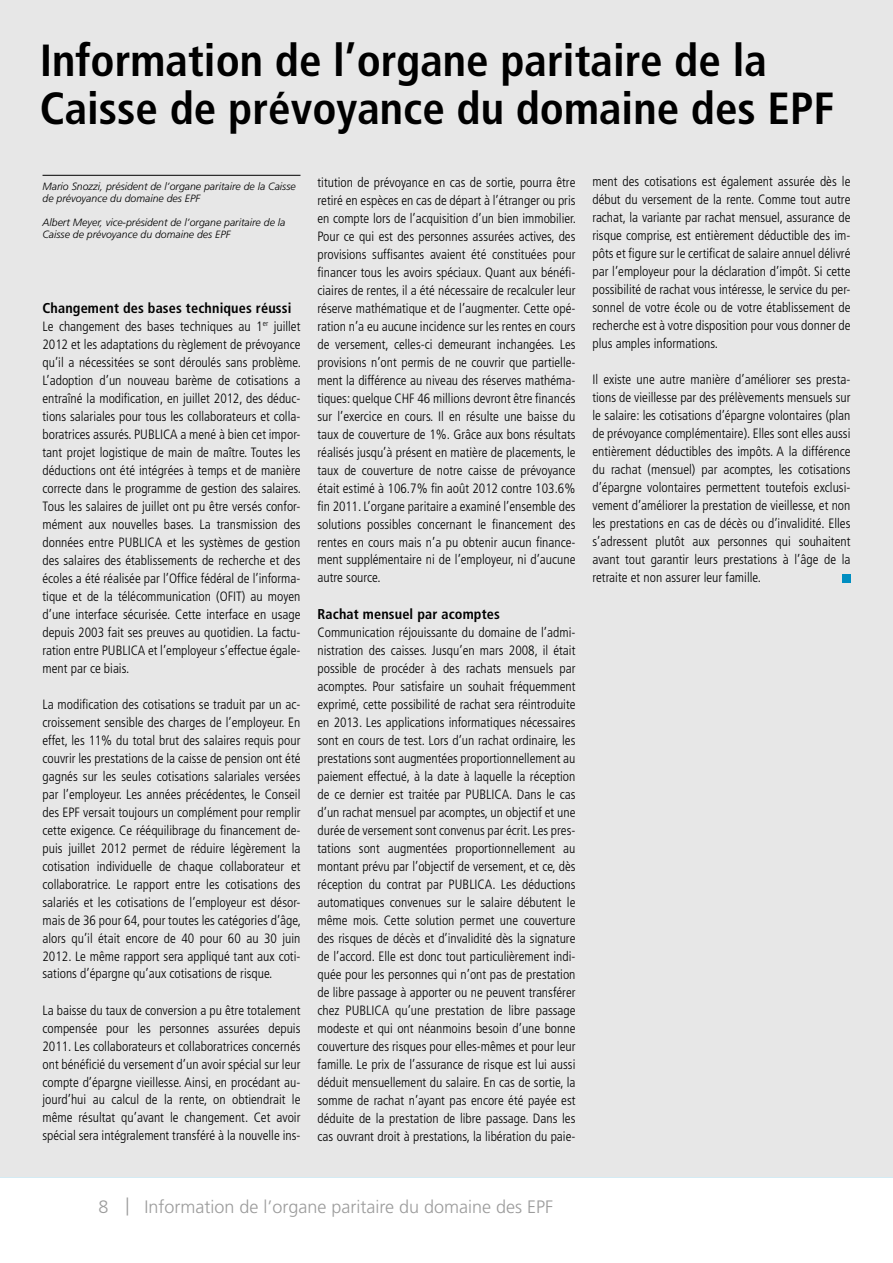
<style>
.page{position:relative;width:893px;height:1263px;background:#fff}
.page>*{position:absolute;margin:0;border:0;box-sizing:border-box;transform-origin:0 0}
.t1{font:700 condensed 45px/48px "Frutiger";color:#000}
.t2{font:300 18px "Frutiger";color:#9c9c9c}
.t3{font:700 condensed 14.25px "Frutiger";letter-spacing:.01em;color:#000}
.t4{font:300 condensed 13.5px/18px "Frutiger";color:#000;text-align:justify}
.t5{font:italic 300 10.5px/12px "Frutiger";color:#000}
</style>
<div class="page">
<hr style="left:0;top:1176px;width:893px;height:1px;background:#008ec1">
<div style="left:0;top:0;width:893px;height:1176px;background:#e7e7e7"></div>
<hr style="left:43px;top:175px;width:257px;height:1px;background:#000">
<div style="left:842px;top:574px;width:8px;height:9px;background:#008ec1"></div>
<h1 class="t1" style="left:40px;top:37px;width:796px">Information de l’organe paritaire de la<br>Caisse de prévoyance du domaine des EPF</h1>
<p class="t5" style="left:43px;top:181px;width:255px">Mario Snozzi, président de l’organe paritaire de la Caisse de prévoyance du domaine des EPF</p>
<p class="t5" style="left:43px;top:217px;width:244px">Albert Meyer, vice-président de l’organe paritaire de la<br>Caisse de prévoyance du domaine des EPF</p>
<p class="t3" style="left:43px;top:299px;width:250px">Changement des bases techniques réussi</p>
<p class="t4" style="left:43px;top:317px;width:260px">Le changement des bases techniques au 1<sup>er</sup> juillet 2012 et les adaptations du règlement de prévoyance qu’il a nécessitées se sont déroulés sans problème.<br>L’adoption d’un nouveau barème de cotisations a entraîné la modification, en juillet 2012, des déduc&shy;tions salariales pour tous les collaborateurs et colla&shy;boratrices assurés. PUBLICA a mené à bien cet impor&shy;tant projet logistique de main de maître. Toutes les déductions ont été intégrées à temps et de manière correcte dans le programme de gestion des salaires.<br>Tous les salaires de juillet ont pu être versés confor&shy;mément aux nouvelles bases. La transmission des données entre PUBLICA et les systèmes de gestion des salaires des établissements de recherche et des écoles a été réalisée par l’Office fédéral de l’informa&shy;tique et de la télécommunication (OFIT) au moyen d’une interface sécurisée. Cette interface en usage depuis 2003 fait ses preuves au quotidien. La factu&shy;ration entre PUBLICA et l’employeur s’effectue égale&shy;ment par ce biais.</p>
<p class="t4" style="left:43px;top:695px;width:260px">La modification des cotisations se traduit par un ac&shy;croissement sensible des charges de l’employeur. En effet, les 11% du total brut des salaires requis pour couvrir les prestations de la caisse de pension ont été gagnés sur les seules cotisations salariales versées par l’employeur. Les années précédentes, le Conseil des EPF versait toujours un complément pour remplir cette exigence. Ce rééquilibrage du financement de&shy;puis juillet 2012 permet de réduire légèrement la cotisation individuelle de chaque collaborateur et collaboratrice. Le rapport entre les cotisations des salariés et les cotisations de l’employeur est désor&shy;mais de 36 pour 64, pour toutes les catégories d’âge, alors qu’il était encore de 40 pour 60 au 30 juin 2012. Le même rapport sera appliqué tant aux coti&shy;sations d’épargne qu’aux cotisations de risque.</p>
<p class="t4" style="left:43px;top:1001px;width:259px">La baisse du taux de conversion a pu être totalement compensée pour les personnes assurées depuis 2011. Les collaborateurs et collaboratrices concernés ont bénéficié du versement d’un avoir spécial sur leur compte d’épargne vieillesse. Ainsi, en procédant au&shy;jourd’hui au calcul de la rente, on obtiendrait le même résultat qu’avant le changement. Cet avoir spécial sera intégralement transféré à la nouvelle ins-</p>
<p class="t4" style="left:317px;top:173px;width:260px">titution de prévoyance en cas de sortie, pourra être retiré en espèces en cas de départ à l’étranger ou pris en compte lors de l’acquisition d’un bien immobilier.<br>Pour ce qui est des personnes assurées actives, des provisions suffisantes avaient été constituées pour financer tous les avoirs spéciaux. Quant aux bénéfi&shy;ciaires de rentes, il a été nécessaire de recalculer leur réserve mathématique et de l’augmenter. Cette opé&shy;ration n’a eu aucune incidence sur les rentes en cours de versement, celles-ci demeurant inchangées. Les provisions n’ont permis de ne couvrir que partielle&shy;ment la différence au niveau des réserves mathéma&shy;tiques: quelque CHF 46 millions devront être financés sur l’exercice en cours. Il en résulte une baisse du taux de couverture de 1%. Grâce aux bons résultats réalisés jusqu’à présent en matière de placements, le taux de couverture de notre caisse de prévoyance était estimé à 106.7% fin août 2012 contre 103.6% fin 2011. L’organe paritaire a examiné l’ensemble des solutions possibles concernant le financement des rentes en cours mais n’a pu obtenir aucun finance&shy;ment supplémentaire ni de l’employeur, ni d’aucune autre source.</p>
<p class="t3" style="left:317px;top:605px;width:184px">Rachat mensuel par acomptes</p>
<p class="t4" style="left:317px;top:623px;width:259px">Communication réjouissante du domaine de l’admi&shy;nistration des caisses. Jusqu’en mars 2008, il était possible de procéder à des rachats mensuels par acomptes. Pour satisfaire un souhait fréquemment exprimé, cette possibilité de rachat sera réintroduite en 2013. Les applications informatiques nécessaires sont en cours de test. Lors d’un rachat ordinaire, les prestations sont augmentées proportionnellement au paiement effectué, à la date à laquelle la réception de ce dernier est traitée par PUBLICA. Dans le cas d’un rachat mensuel par acomptes, un objectif et une durée de versement sont convenus par écrit. Les pres&shy;tations sont augmentées proportionnellement au montant prévu par l’objectif de versement, et ce, dès réception du contrat par PUBLICA. Les déductions automatiques convenues sur le salaire débutent le même mois. Cette solution permet une couverture des risques de décès et d’invalidité dès la signature de l’accord. Elle est donc tout particulièrement indi&shy;quée pour les personnes qui n’ont pas de prestation de libre passage à apporter ou ne peuvent transférer chez PUBLICA qu’une prestation de libre passage modeste et qui ont néanmoins besoin d’une bonne couverture des risques pour elles-mêmes et pour leur famille. Le prix de l’assurance de risque est lui aussi déduit mensuellement du salaire. En cas de sortie, la somme de rachat n’ayant pas encore été payée est déduite de la prestation de libre passage. Dans les cas ouvrant droit à prestations, la libération du paie-</p>
<p class="t4" style="left:592px;top:173px;width:259px">ment des cotisations est également assurée dès le début du versement de la rente. Comme tout autre rachat, la variante par rachat mensuel, assurance de risque comprise, est entièrement déductible des im&shy;pôts et figure sur le certificat de salaire annuel délivré par l’employeur pour la déclaration d’impôt. Si cette possibilité de rachat vous intéresse, le service du per&shy;sonnel de votre école ou de votre établissement de recherche est à votre disposition pour vous donner de plus amples informations.</p>
<p class="t4" style="left:592px;top:371px;width:259px">Il existe une autre manière d’améliorer ses presta&shy;tions de vieillesse par des prélèvements mensuels sur le salaire: les cotisations d’épargne volontaires (plan de prévoyance complémentaire). Elles sont elles aussi entièrement déductibles des impôts. A la différence du rachat (mensuel) par acomptes, les cotisations d’épargne volontaires permettent toutefois exclusi&shy;vement d’améliorer la prestation de vieillesse, et non les prestations en cas de décès ou d’invalidité. Elles s’adressent plutôt aux personnes qui souhaitent avant tout garantir leurs prestations à l’âge de la retraite et non assurer leur famille.</p>
<h2 class="t2" style="left:98px;top:1196px;width:12px">8</h2>
<h2 class="t2" style="left:125px;top:1196px;width:429px">| Information de l’organe paritaire du domaine des EPF</h2>
</div>
